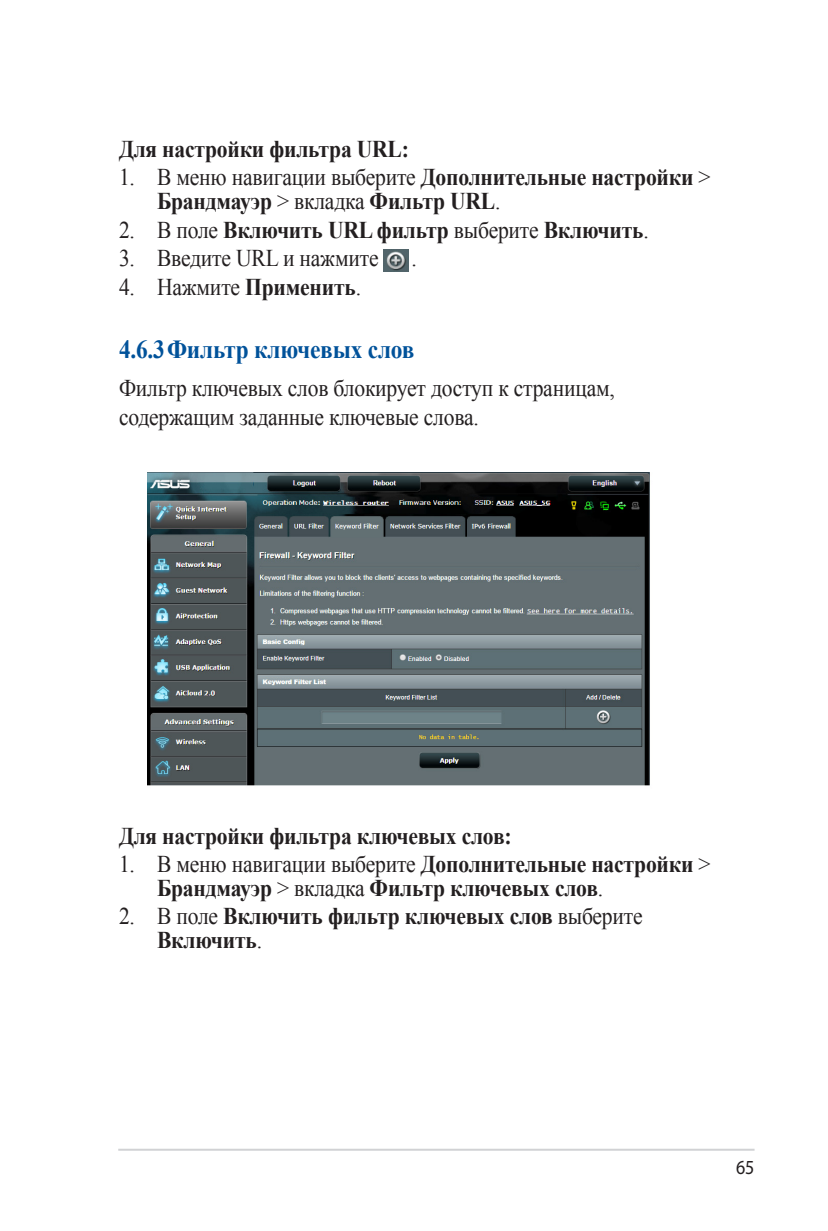
<style>
.page{position:relative;width:828px;height:1231px;background:#fff}
.page>*{position:absolute;margin:0;border:0;box-sizing:border-box;transform-origin:0 0}
.t1{font:700 26px "Times New Roman";letter-spacing:-.01em;color:#01529a;scale:.9 1}
.t2{font:700 24px/24px "Times New Roman";letter-spacing:-.01em;color:#231f20;scale:.9 1}
.t3{font:24px/28.8px "Times New Roman";letter-spacing:-.01em;color:#231f20;scale:.9 1}
.t4{font:20px "Myriad";color:#231f20;scale:.9 1}
.s1{font-weight:400}
.s2{font-weight:700}
</style>
<div class="page">
<hr style="left:118px;top:1148px;width:636px;height:2px;background:#d1d2d4">
<img style="left:383px;top:249px;width:25px;height:23px">
<img style="left:147px;top:472px;width:503px;height:314px">
<p class="t2" style="left:119px;top:136px;width:324px">Для настройки фильтра URL:</p>
<p class="t2" style="left:157px;top:164px;width:616px;text-indent:-38px"><span class="s1">1. В меню навигации выберите</span> Дополнительные настройки <span class="s1">&gt;<br></span>Брандмауэр <span class="s1">&gt; вкладка</span> Фильтр URL<span class="s1">.</span></p>
<p class="t2" style="left:119px;top:217px;width:590px"><span class="s1">2. В поле</span> Включить URL фильтр <span class="s1">выберите</span> Включить<span class="s1">.</span></p>
<p class="t3" style="left:119px;top:243px;width:290px">3. Введите URL и нажмите</p>
<p class="t3" style="left:411px;top:243px;width:7px">.</p>
<p class="t3" style="left:119px;top:272px;width:270px">4. Нажмите <span class="s2">Применить</span>.</p>
<p class="t1" style="left:119px;top:331px;width:330px">4.6.3Фильтр ключевых слов</p>
<p class="t3" style="left:119px;top:373px;width:552px">Фильтр ключевых слов блокирует доступ к страницам, содержащим заданные ключевые слова.</p>
<p class="t2" style="left:119px;top:823px;width:438px">Для настройки фильтра ключевых слов:</p>
<p class="t2" style="left:157px;top:850px;width:616px;text-indent:-38px"><span class="s1">1. В меню навигации выберите</span> Дополнительные настройки <span class="s1">&gt;<br></span>Брандмауэр <span class="s1">&gt; вкладка</span> Фильтр ключевых слов<span class="s1">.</span></p>
<p class="t2" style="left:157px;top:903px;width:541px;text-indent:-38px"><span class="s1">2. В поле</span> Включить фильтр ключевых слов <span class="s1">выберите<br></span>Включить<span class="s1">.</span></p>
<p class="t4" style="left:736px;top:1157px;width:22px">65</p>
</div>
